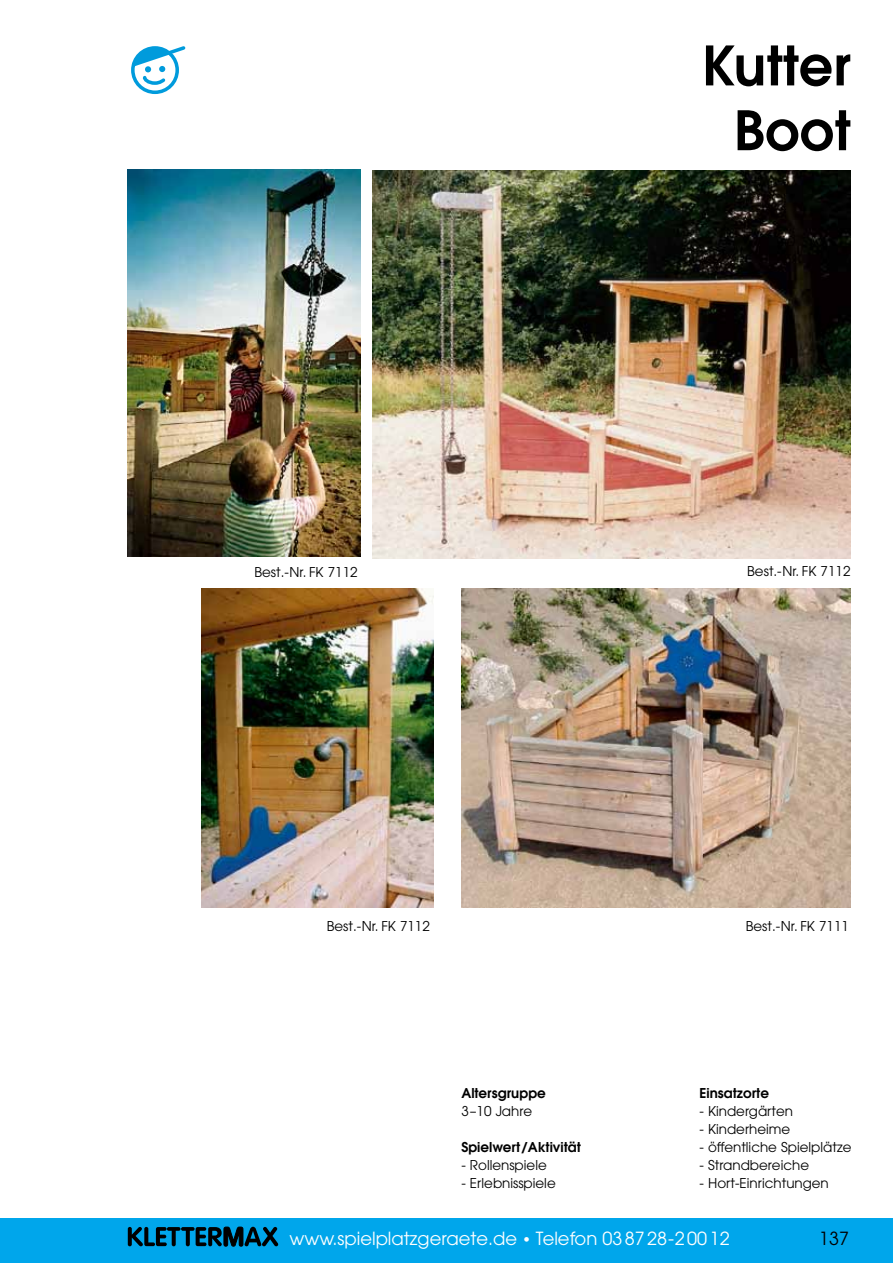
<style>
.page{position:relative;width:893px;height:1263px;background:#fff}
.page>*{position:absolute;margin:0;border:0;box-sizing:border-box;transform-origin:0 0}
.t1{font:600 54px/64.8px "Avant Garde";color:#000;text-align:right}
.t2{font:18px "Avant Garde";color:#fff}
.t3{font:18px "Avant Garde";color:#000}
.t4{font:13.5px "Avant Garde";color:#000}
.t5{font:600 13.5px "Avant Garde";color:#000}
.s1{font-size:15px}
</style>
<div class="page">
<div style="left:0;top:1218px;width:893px;height:45px;background:#00a6eb"></div>
<svg style="left:128px;top:1227px;width:150px;height:19px"></svg>
<div style="left:131px;top:46px;width:48px;height:48px;border:4px solid #009bdc;border-radius:50%"></div>
<svg style="left:131px;top:46px;width:55px;height:41px"></svg>
<img style="left:128px;top:169px;width:232px;height:387px">
<img style="left:373px;top:170px;width:477px;height:388px">
<img style="left:201px;top:589px;width:233px;height:319px">
<img style="left:461px;top:589px;width:389px;height:319px">
<p class="t4" style="left:254px;top:564px;width:105px">Best.-Nr. FK 7112</p>
<h1 class="t1" style="left:701px;top:32px;width:151px">Kutter<br>Boot</h1>
<p class="t4" style="left:747px;top:563px;width:105px">Best.-Nr. FK 7112</p>
<p class="t4" style="left:327px;top:918px;width:105px">Best.-Nr. FK 7112</p>
<p class="t4" style="left:746px;top:918px;width:105px">Best.-Nr. FK 7111</p>
<p class="t5" style="left:461px;top:1084px;width:86px">Altersgruppe</p>
<p class="t4" style="left:461px;top:1103px;width:72px">3–10 Jahre</p>
<p class="t5" style="left:461px;top:1138px;width:121px">Spielwert/Aktivität</p>
<p class="t4" style="left:461px;top:1157px;width:87px">- Rollenspiele</p>
<p class="t4" style="left:461px;top:1175px;width:96px">- Erlebnisspiele</p>
<p class="t5" style="left:699px;top:1084px;width:71px">Einsatzorte</p>
<p class="t4" style="left:699px;top:1103px;width:95px">- Kindergärten</p>
<p class="t4" style="left:699px;top:1121px;width:92px">- Kinderheime</p>
<p class="t4" style="left:699px;top:1139px;width:154px">- öffentliche Spielplätze</p>
<p class="t4" style="left:699px;top:1157px;width:111px">- Strandbereiche</p>
<p class="t4" style="left:699px;top:1175px;width:131px">- Hort-Einrichtungen</p>
<h2 class="t2" style="left:289px;top:1228px;width:442px">www.spielplatzgeraete.de <span class="s1">•</span> Telefon 03 8728-20012</h2>
<h2 class="t3" style="left:819px;top:1228px;width:31px">137</h2>
</div>
